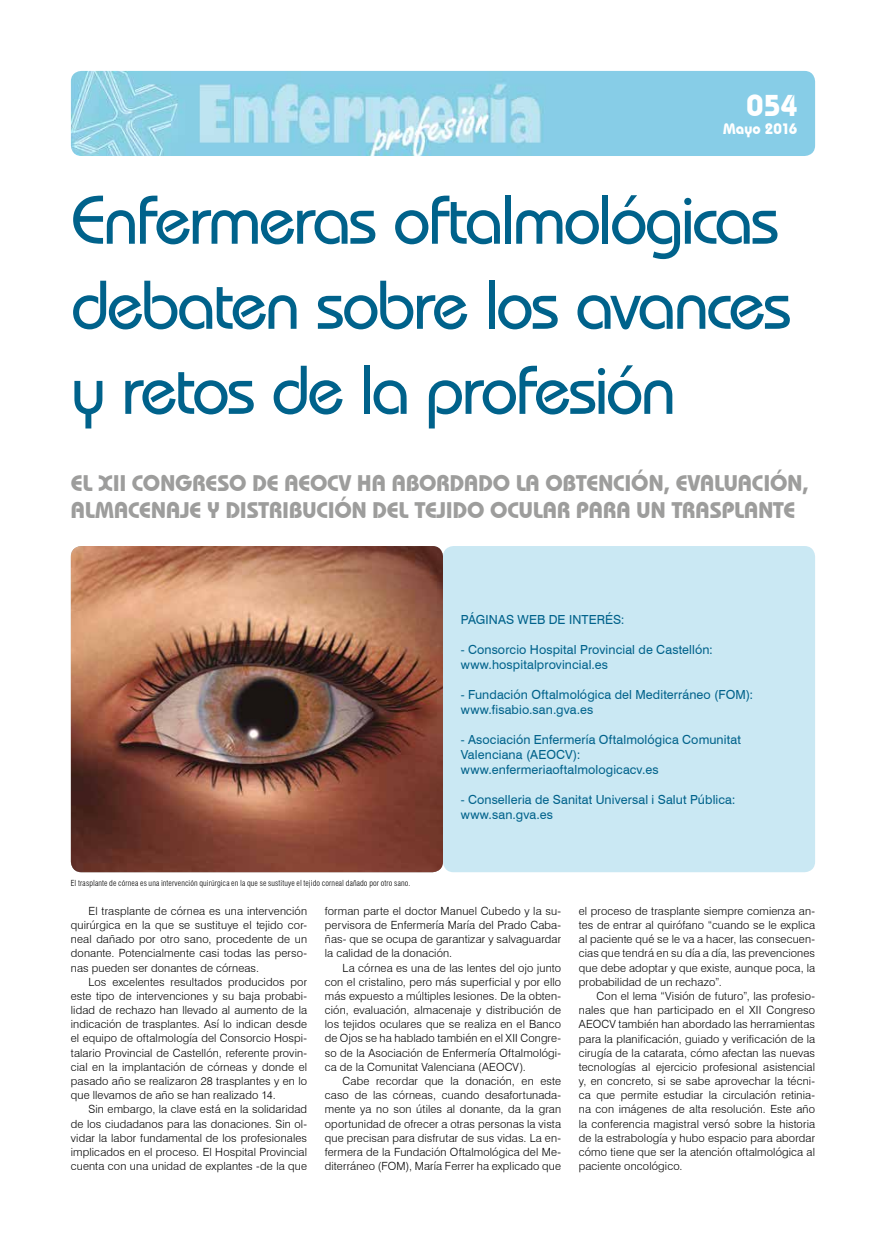
<style>
.page{position:relative;width:886px;height:1241px;background:#fff}
.page>*{position:absolute;margin:0;border:0;box-sizing:border-box;transform-origin:0 0}
.t1{font:500 68.75px/85px "Bauhaus IT Cby BT";letter-spacing:-.04em;color:#00628b}
.t2{font:700 30px "Bauhaus IT Cby BT";color:#fff}
.t3{font:700 22.5px/27px "Bauhaus IT Cby BT";color:#9d9d9c}
.t4{font:700 15px "Bauhaus IT Cby BT";color:#fff}
.t5{font:12.5px/15px "Swiss 721 BT";letter-spacing:.01em;color:#00628b}
.t6{font:300 11.25px/14.1px "Swiss 721 BT";letter-spacing:.01em;color:#000;text-align:justify}
.t7{font:300 condensed 8.12px "Swiss 721 BT";letter-spacing:.015em;color:#000}
</style>
<div class="page">
<img style="left:71px;top:71px;width:744px;height:85px">
<img style="left:71px;top:546px;width:372px;height:326px">
<div style="left:443px;top:546px;width:372px;height:326px;background:#cae8f3;border-radius:11px"></div>
<h2 class="t2" style="left:746px;top:87px;width:52px">054</h2>
<h3 class="t4" style="left:723px;top:119px;width:76px">Mayo 2016</h3>
<h1 class="t1" style="left:71px;top:176px;width:723px">Enfermeras oftalmológicas debaten sobre los avances y retos de la profesión</h1>
<h3 class="t3" style="left:71px;top:469px;width:739px">EL XII CONGRESO DE AEOCV HA ABORDADO LA OBTENCIÓN, EVALUACIÓN,<br>ALMACENAJE Y DISTRIBUCIÓN DEL TEJIDO OCULAR PARA UN TRASPLANTE</h3>
<p class="t7" style="left:71px;top:877px;width:341px">El trasplante de córnea es una intervención quirúrgica en la que se sustituye el tejido corneal dañado por otro sano.</p>
<p class="t5" style="left:461px;top:611px;width:165px">PÁGINAS WEB DE INTERÉS:</p>
<p class="t5" style="left:461px;top:641px;width:254px">- Consorcio Hospital Provincial de Castellón: www.hospitalprovincial.es</p>
<p class="t5" style="left:461px;top:686px;width:294px">- Fundación Oftalmológica del Mediterráneo (FOM): www.fisabio.san.gva.es</p>
<p class="t5" style="left:461px;top:731px;width:282px">- Asociación Enfermería Oftalmológica Comunitat<br>Valenciana (AEOCV): www.enfermeriaoftalmologicacv.es</p>
<p class="t5" style="left:461px;top:791px;width:276px">- Conselleria de Sanitat Universal i Salut Pública: www.san.gva.es</p>
<p class="t6" style="left:71px;top:903px;width:238px;text-indent:18px">El trasplante de córnea es una intervención quirúrgica en la que se sustituye el tejido cor&shy;neal dañado por otro sano, procedente de un donante. Potencialmente casi todas las perso&shy;nas pueden ser donantes de córneas.</p>
<p class="t6" style="left:71px;top:974px;width:238px;text-indent:18px">Los excelentes resultados producidos por este tipo de intervenciones y su baja probabi&shy;lidad de rechazo han llevado al aumento de la indicación de trasplantes. Así lo indican desde el equipo de oftalmología del Consorcio Hospi&shy;talario Provincial de Castellón, referente provin&shy;cial en la implantación de córneas y donde el pasado año se realizaron 28 trasplantes y en lo que llevamos de año se han realizado 14.</p>
<p class="t6" style="left:71px;top:1101px;width:238px;text-indent:18px">Sin embargo, la clave está en la solidaridad de los ciudadanos para las donaciones. Sin ol&shy;vidar la labor fundamental de los profesionales implicados en el proceso. El Hospital Provincial cuenta con una unidad de explantes -de la que</p>
<p class="t6" style="left:325px;top:903px;width:238px">forman parte el doctor Manuel Cubedo y la su&shy;pervisora de Enfermería María del Prado Caba&shy;ñas- que se ocupa de garantizar y salvaguardar la calidad de la donación.</p>
<p class="t6" style="left:325px;top:960px;width:238px;text-indent:18px">La córnea es una de las lentes del ojo junto con el cristalino, pero más superficial y por ello más expuesto a múltiples lesiones. De la obten&shy;ción, evaluación, almacenaje y distribución de los tejidos oculares que se realiza en el Banco de Ojos se ha hablado también en el XII Congre&shy;so de la Asociación de Enfermería Oftalmológi&shy;ca de la Comunitat Valenciana (AEOCV).</p>
<p class="t6" style="left:325px;top:1073px;width:238px;text-indent:18px">Cabe recordar que la donación, en este caso de las córneas, cuando desafortunada&shy;mente ya no son útiles al donante, da la gran oportunidad de ofrecer a otras personas la vista que precisan para disfrutar de sus vidas. La en&shy;fermera de la Fundación Oftalmológica del Me&shy;diterráneo (FOM), María Ferrer ha explicado que</p>
<p class="t6" style="left:579px;top:903px;width:238px">el proceso de trasplante siempre comienza an&shy;tes de entrar al quirófano “cuando se le explica al paciente qué se le va a hacer, las consecuen&shy;cias que tendrá en su día a día, las prevenciones que debe adoptar y que existe, aunque poca, la probabilidad de un rechazo”.</p>
<p class="t6" style="left:579px;top:988px;width:238px;text-indent:18px">Con el lema “Visión de futuro”, las profesio&shy;nales que han participado en el XII Congreso AEOCV también han abordado las herramientas para la planificación, guiado y verificación de la cirugía de la catarata, cómo afectan las nuevas tecnologías al ejercicio profesional asistencial y, en concreto, si se sabe aprovechar la técni&shy;ca que permite estudiar la circulación retinia&shy;na con imágenes de alta resolución. Este año la conferencia magistral versó sobre la historia de la estrabología y hubo espacio para abordar cómo tiene que ser la atención oftalmológica al paciente oncológico.</p>
</div>
